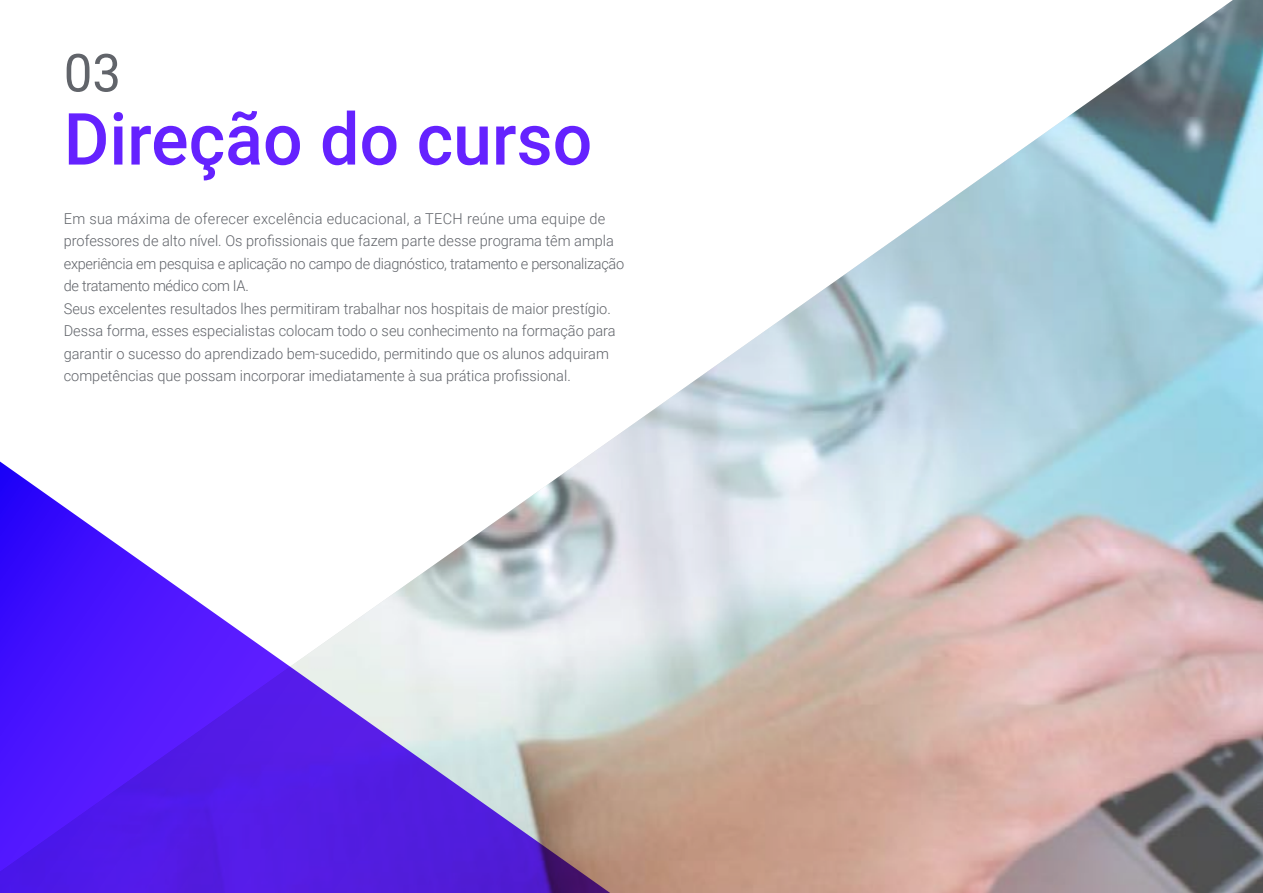
<style>
.page{position:relative;width:1263px;height:893px;background:#fff}
.page>*{position:absolute;margin:0;border:0;box-sizing:border-box;transform-origin:0 0}
.t1{font:500 72px "Roboto";color:#6522ff}
.t2{font:52.5px "Roboto";color:#61646a}
.t3{font:300 15px/22.5px "Roboto";color:#61646a}
</style>
<div class="page">
<img style="left:602px;top:0;width:661px;height:893px">
<svg style="left:0;top:446px;width:640px;height:447px"></svg>
<h2 class="t2" style="left:64px;top:36px;width:59px">03</h2>
<h1 class="t1" style="left:64px;top:89px;width:530px">Direção do curso</h1>
<p class="t3" style="left:64px;top:207px;width:562px">Em sua máxima de oferecer excelência educacional, a TECH reúne uma equipe de professores de alto nível. Os profissionais que fazem parte desse programa têm ampla experiência em pesquisa e aplicação no campo de diagnóstico, tratamento e personalização de tratamento médico com IA.<br>Seus excelentes resultados lhes permitiram trabalhar nos hospitais de maior prestígio.<br>Dessa forma, esses especialistas colocam todo o seu conhecimento na formação para garantir o sucesso do aprendizado bem-sucedido, permitindo que os alunos adquiram competências que possam incorporar imediatamente à sua prática profissional.</p>
</div>
